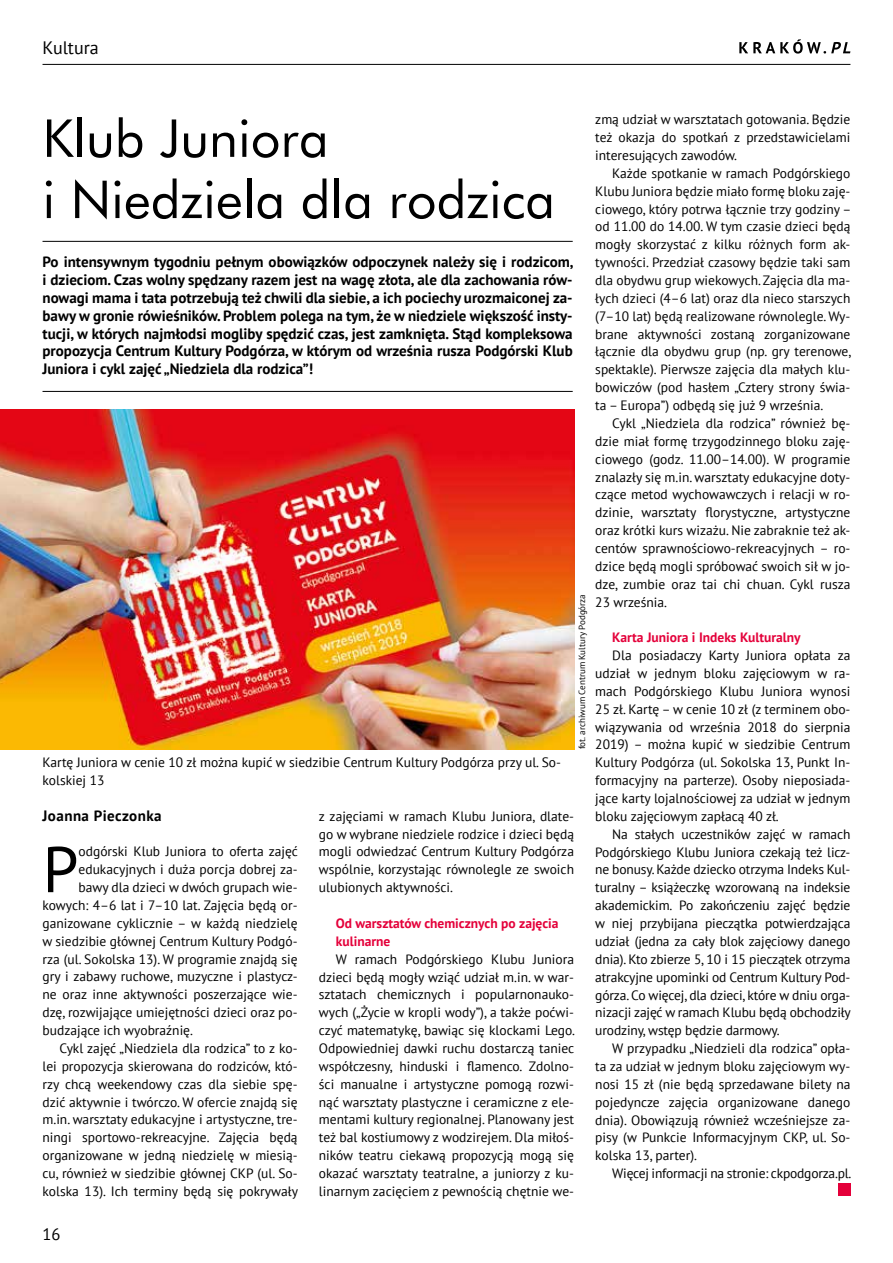
<style>
.page{position:relative;width:893px;height:1263px;background:#fff}
.page>*{position:absolute;margin:0;border:0;box-sizing:border-box;transform-origin:0 0}
.t1{font:64.5px "PT Sans";color:#000}
.t2{font:51px/61.2px "Futura PL";color:#000}
.t3{font:18px "PT Sans";color:#000}
.t4{font:16.5px "PT Sans";color:#000}
.t5{font:700 15px/17.9px "PT Sans";color:#000;text-align:justify}
.t6{font:700 15px "PT Sans";letter-spacing:.03em;color:#000}
.t7{font:13.5px/17.9px "PT Sans";color:#000;text-align:justify}
.t8{font:700 13.5px/17.9px "PT Sans";color:#e4003a}
.t9{font:9px "PT Sans";color:#000}
</style>
<div class="page">
<svg style="left:739px;top:39px;width:111px;height:15px"></svg>
<hr style="left:43px;top:64px;width:807px;height:1px;background:#000">
<div style="left:838px;top:1183px;width:12px;height:13px;background:#e4003a"></div>
<hr style="left:43px;top:241px;width:530px;height:1px;background:#000">
<hr style="left:43px;top:391px;width:530px;height:1px;background:#000">
<img style="left:0;top:410px;width:574px;height:339px">
<h3 class="t3" style="left:43px;top:36px;width:58px">Kultura</h3>
<h2 class="t2" style="left:43px;top:107px;width:514px">Klub Juniora<br>i Niedziela dla rodzica</h2>
<p class="t5" style="left:43px;top:253px;width:533px">Po intensywnym tygodniu pełnym obowiązków odpoczynek należy się i rodzicom, i dzieciom. Czas wolny spędzany razem jest na wagę złota, ale dla zachowania rów&shy;nowagi mama i tata potrzebują też chwili dla siebie, a ich pociechy urozmaiconej za&shy;bawy w gronie rówieśników. Problem polega na tym, że w niedziele większość insty&shy;tucji, w których najmłodsi mogliby spędzić czas, jest zamknięta. Stąd kompleksowa propozycja Centrum Kultury Podgórza, w którym od września rusza Podgórski Klub Juniora i cykl zajęć „Niedziela dla rodzica”!</p>
<p class="t7" style="left:43px;top:753px;width:520px">Kartę Juniora w cenie 10 zł można kupić w siedzibie Centrum Kultury Podgórza przy ul. So&shy;kolskiej 13</p>
<p class="t9" style="left:576px;top:749px;width:157px;rotate:-90deg">fot. archiwum Centrum Kultury Podgórza</p>
<p class="t6" style="left:43px;top:805px;width:121px">Joanna Pieczonka</p>
<h1 class="t1" style="left:43px;top:828px;width:38px">P</h1>
<p class="t7" style="left:79px;top:842px;width:221px">odgórski Klub Juniora to oferta zajęć</p>
<p class="t7" style="left:79px;top:860px;width:221px">edukacyjnych i duża porcja dobrej za-</p>
<p class="t7" style="left:79px;top:878px;width:221px">bawy dla dzieci w dwóch grupach wie-</p>
<p class="t7" style="left:43px;top:896px;width:257px">kowych: 4–6 lat i 7–10 lat. Zajęcia będą or-</p>
<p class="t7" style="left:43px;top:914px;width:257px">ganizowane cyklicznie – w każdą niedzielę</p>
<p class="t7" style="left:43px;top:932px;width:257px">w siedzibie głównej Centrum Kultury Podgó-</p>
<p class="t7" style="left:43px;top:950px;width:257px">rza (ul. Sokolska 13). W programie znajdą się</p>
<p class="t7" style="left:43px;top:967px;width:257px">gry i zabawy ruchowe, muzyczne i plastycz-</p>
<p class="t7" style="left:43px;top:985px;width:257px">ne oraz inne aktywności poszerzające wie-</p>
<p class="t7" style="left:43px;top:1003px;width:257px">dzę, rozwijające umiejętności dzieci oraz po-</p>
<p class="t7" style="left:43px;top:1021px;width:152px">budzające ich wyobraźnię.</p>
<p class="t7" style="left:60px;top:1039px;width:240px">Cykl zajęć „Niedziela dla rodzica” to z ko-</p>
<p class="t7" style="left:43px;top:1057px;width:257px">lei propozycja skierowana do rodziców, któ-</p>
<p class="t7" style="left:43px;top:1075px;width:257px">rzy chcą weekendowy czas dla siebie spę-</p>
<p class="t7" style="left:43px;top:1092px;width:257px">dzić aktywnie i twórczo. W ofercie znajdą się</p>
<p class="t7" style="left:43px;top:1110px;width:257px">m.in. warsztaty edukacyjne i artystyczne, tre-</p>
<p class="t7" style="left:43px;top:1128px;width:257px">ningi sportowo-rekreacyjne. Zajęcia będą</p>
<p class="t7" style="left:43px;top:1146px;width:257px">organizowane w jedną niedzielę w miesią-</p>
<p class="t7" style="left:43px;top:1164px;width:257px">cu, również w siedzibie głównej CKP (ul. So-</p>
<p class="t7" style="left:43px;top:1182px;width:257px">kolska 13). Ich terminy będą się pokrywały</p>
<p class="t7" style="left:319px;top:807px;width:257px">z zajęciami w ramach Klubu Juniora, dlate&shy;go w wybrane niedziele rodzice i dzieci będą mogli odwiedzać Centrum Kultury Podgórza wspólnie, korzystając równolegle ze swoich ulubionych aktywności.</p>
<p class="t8" style="left:336px;top:914px;width:224px">Od warsztatów chemicznych po zajęcia kulinarne</p>
<p class="t7" style="left:319px;top:950px;width:258px;text-indent:17px">W ramach Podgórskiego Klubu Juniora dzieci będą mogły wziąć udział m.in. w war&shy;sztatach chemicznych i popularnonauko&shy;wych („Życie w kropli wody”), a także poćwi&shy;czyć matematykę, bawiąc się klockami Lego.<br>Odpowiedniej dawki ruchu dostarczą taniec współczesny, hinduski i flamenco. Zdolno&shy;ści manualne i artystyczne pomogą rozwi&shy;nąć warsztaty plastyczne i ceramiczne z ele&shy;mentami kultury regionalnej. Planowany jest też bal kostiumowy z wodzirejem. Dla miłoś&shy;ników teatru ciekawą propozycją mogą się okazać warsztaty teatralne, a juniorzy z ku&shy;linarnym zacięciem z pewnością chętnie we-</p>
<p class="t7" style="left:595px;top:110px;width:257px">zmą udział w warsztatach gotowania. Będzie też okazja do spotkań z przedstawicielami interesujących zawodów.</p>
<p class="t7" style="left:595px;top:164px;width:258px;text-indent:17px">Każde spotkanie w ramach Podgórskiego Klubu Juniora będzie miało formę bloku zaję&shy;ciowego, który potrwa łącznie trzy godziny – od 11.00 do 14.00. W tym czasie dzieci będą mogły skorzystać z kilku różnych form ak&shy;tywności. Przedział czasowy będzie taki sam dla obydwu grup wiekowych. Zajęcia dla ma&shy;łych dzieci (4–6 lat) oraz dla nieco starszych (7–10 lat) będą realizowane równolegle. Wy&shy;brane aktywności zostaną zorganizowane łącznie dla obydwu grup (np. gry terenowe, spektakle). Pierwsze zajęcia dla małych klu&shy;bowiczów (pod hasłem „Cztery strony świa&shy;ta – Europa”) odbędą się już 9 września.</p>
<p class="t7" style="left:595px;top:414px;width:257px;text-indent:17px">Cykl „Niedziela dla rodzica” również bę&shy;dzie miał formę trzygodzinnego bloku zaję&shy;ciowego (godz. 11.00–14.00). W programie znalazły się m.in. warsztaty edukacyjne doty&shy;czące metod wychowawczych i relacji w ro&shy;dzinie, warsztaty florystyczne, artystyczne oraz krótki kurs wizażu. Nie zabraknie też ak&shy;centów sprawnościowo-rekreacyjnych – ro&shy;dzice będą mogli spróbować swoich sił w jo&shy;dze, zumbie oraz tai chi chuan. Cykl rusza 23 września.</p>
<p class="t8" style="left:612px;top:628px;width:190px">Karta Juniora i Indeks Kulturalny</p>
<p class="t7" style="left:595px;top:646px;width:257px;text-indent:17px">Dla posiadaczy Karty Juniora opłata za udział w jednym bloku zajęciowym w ra&shy;mach Podgórskiego Klubu Juniora wynosi 25 zł. Kartę – w cenie 10 zł (z terminem obo&shy;wiązywania od września 2018 do sierpnia 2019) – można kupić w siedzibie Centrum Kultury Podgórza (ul. Sokolska 13, Punkt In&shy;formacyjny na parterze). Osoby nieposiada&shy;jące karty lojalnościowej za udział w jednym bloku zajęciowym zapłacą 40 zł.</p>
<p class="t7" style="left:595px;top:825px;width:257px;text-indent:17px">Na stałych uczestników zajęć w ramach Podgórskiego Klubu Juniora czekają też licz&shy;ne bonusy. Każde dziecko otrzyma Indeks Kul&shy;turalny – książeczkę wzorowaną na indeksie akademickim. Po zakończeniu zajęć będzie w niej przybijana pieczątka potwierdzająca udział (jedna za cały blok zajęciowy danego dnia). Kto zbierze 5, 10 i 15 pieczątek otrzyma atrakcyjne upominki od Centrum Kultury Pod&shy;górza. Co więcej, dla dzieci, które w dniu orga&shy;nizacji zajęć w ramach Klubu będą obchodziły urodziny, wstęp będzie darmowy.</p>
<p class="t7" style="left:595px;top:1039px;width:257px;text-indent:17px">W przypadku „Niedzieli dla rodzica” opła&shy;ta za udział w jednym bloku zajęciowym wy&shy;nosi 15 zł (nie będą sprzedawane bilety na pojedyncze zajęcia organizowane danego dnia). Obowiązują również wcześniejsze za&shy;pisy (w Punkcie Informacyjnym CKP, ul. So&shy;kolska 13, parter).</p>
<p class="t7" style="left:612px;top:1164px;width:241px">Więcej informacji na stronie: ckpodgorza.pl.</p>
<p class="t4" style="left:43px;top:1223px;width:19px">16</p>
</div>
